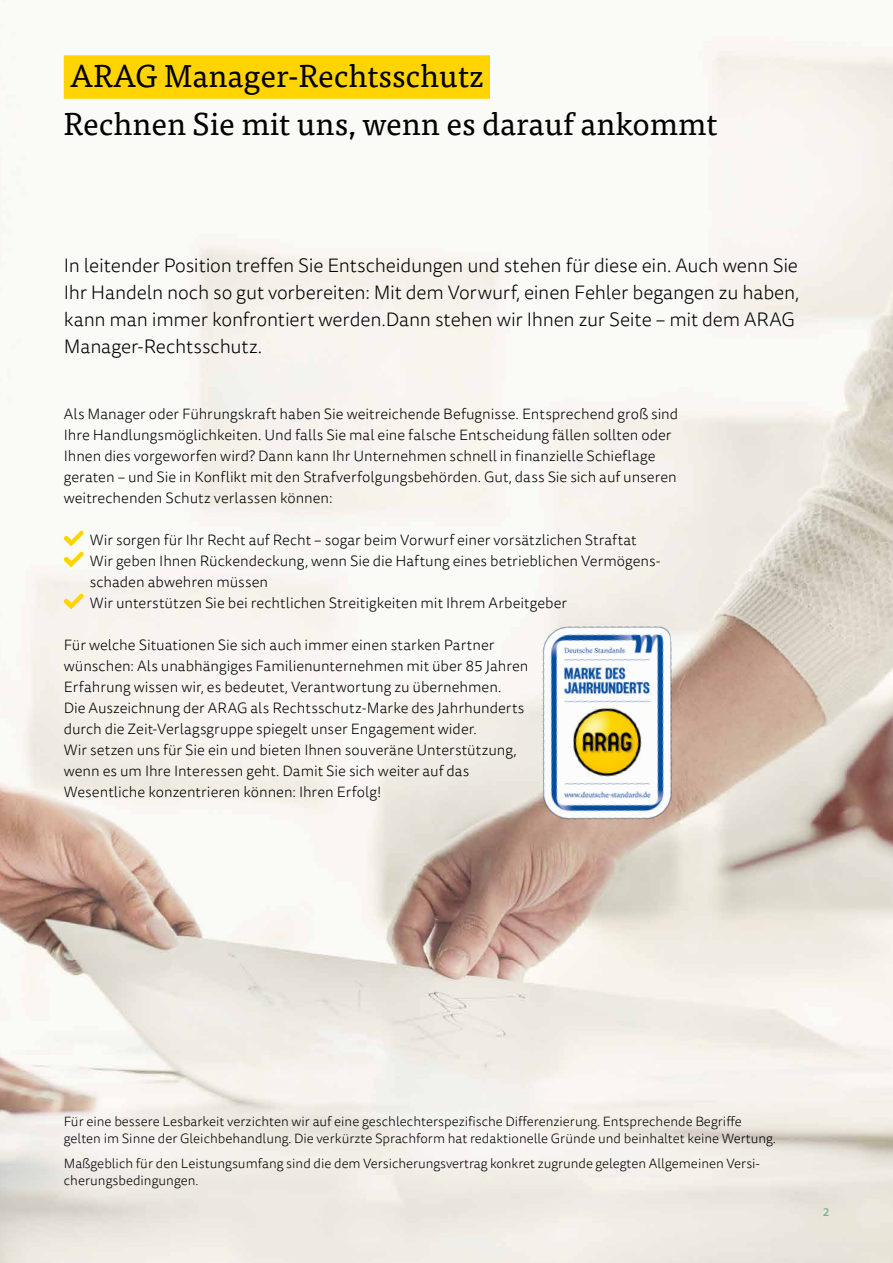
<style>
.page{position:relative;width:893px;height:1263px;background:#fff}
.page>*{position:absolute;margin:0;border:0;box-sizing:border-box;transform-origin:0 0}
.t1{font:31.5px/48px "Tisa OT";color:#000}
.t2{font:300 19.5px/27px "Tisa Sans OT";letter-spacing:-.01em;color:#000}
.t3{font:300 15px/21px "Tisa Sans OT";color:#000}
.t4{font:300 13.5px/17.2px "Tisa Sans OT";color:#000}
.t5{font:500 11.25px "Tisa Sans OT";color:#7db392}
</style>
<div class="page">
<img style="left:0;top:0;width:893px;height:1263px">
<svg style="left:63px;top:530px;width:21px;height:37px"></svg>
<svg style="left:63px;top:593px;width:21px;height:16px"></svg>
<div style="left:64px;top:55px;width:426px;height:44px;background:#ffd400"></div>
<img style="left:515px;top:600px;width:186px;height:248px">
<h1 class="t1" style="left:64px;top:52px;width:655px">ARAG Manager-Rechtsschutz<br>Rechnen Sie mit uns, wenn es darauf ankommt</h1>
<p class="t2" style="left:64px;top:253px;width:737px">In leitender Position treffen Sie Entscheidungen und stehen für diese ein. Auch wenn Sie Ihr Handeln noch so gut vorbereiten: Mit dem Vorwurf, einen Fehler begangen zu haben, kann man immer konfrontiert werden.Dann stehen wir Ihnen zur Seite – mit dem ARAG Manager-Rechtsschutz.</p>
<p class="t3" style="left:64px;top:404px;width:616px">Als Manager oder Führungskraft haben Sie weitreichende Befugnisse. Entsprechend groß sind Ihre Handlungsmöglichkeiten. Und falls Sie mal eine falsche Entscheidung fällen sollten oder Ihnen dies vorgeworfen wird? Dann kann Ihr Unternehmen schnell in finanzielle Schieflage geraten – und Sie in Konflikt mit den Strafverfolgungsbehörden. Gut, dass Sie sich auf unseren weitrechenden Schutz verlassen können:</p>
<p class="t3" style="left:90px;top:530px;width:571px">Wir sorgen für Ihr Recht auf Recht – sogar beim Vorwurf einer vorsätzlichen Straftat Wir geben Ihnen Rückendeckung, wenn Sie die Haftung eines betrieblichen Vermögens&shy;schaden abwehren müssen<br>Wir unterstützen Sie bei rechtlichen Streitigkeiten mit Ihrem Arbeitgeber</p>
<p class="t3" style="left:64px;top:635px;width:466px">Für welche Situationen Sie sich auch immer einen starken Partner wünschen: Als unabhängiges Familienunternehmen mit über 85 Jahren Erfahrung wissen wir, es bedeutet, Verantwortung zu übernehmen.<br>Die Auszeichnung der ARAG als Rechtsschutz-Marke des Jahrhunderts durch die Zeit-Verlagsgruppe spiegelt unser Engagement wider.<br>Wir setzen uns für Sie ein und bieten Ihnen souveräne Unterstützung, wenn es um Ihre Interessen geht. Damit Sie sich weiter auf das Wesentliche konzentrieren können: Ihren Erfolg!</p>
<p class="t4" style="left:64px;top:1113px;width:714px">Für eine bessere Lesbarkeit verzichten wir auf eine geschlechterspezifische Differenzierung. Entsprechende Begriffe gelten im Sinne der Gleichbehandlung. Die verkürzte Sprachform hat redaktionelle Gründe und beinhaltet keine Wertung.</p>
<p class="t4" style="left:64px;top:1155px;width:698px">Maßgeblich für den Leistungsumfang sind die dem Versicherungsvertrag konkret zugrunde gelegten Allgemeinen Versi&shy;cherungsbedingungen.</p>
<p class="t5" style="left:823px;top:1205px;width:8px">2</p>
</div>
